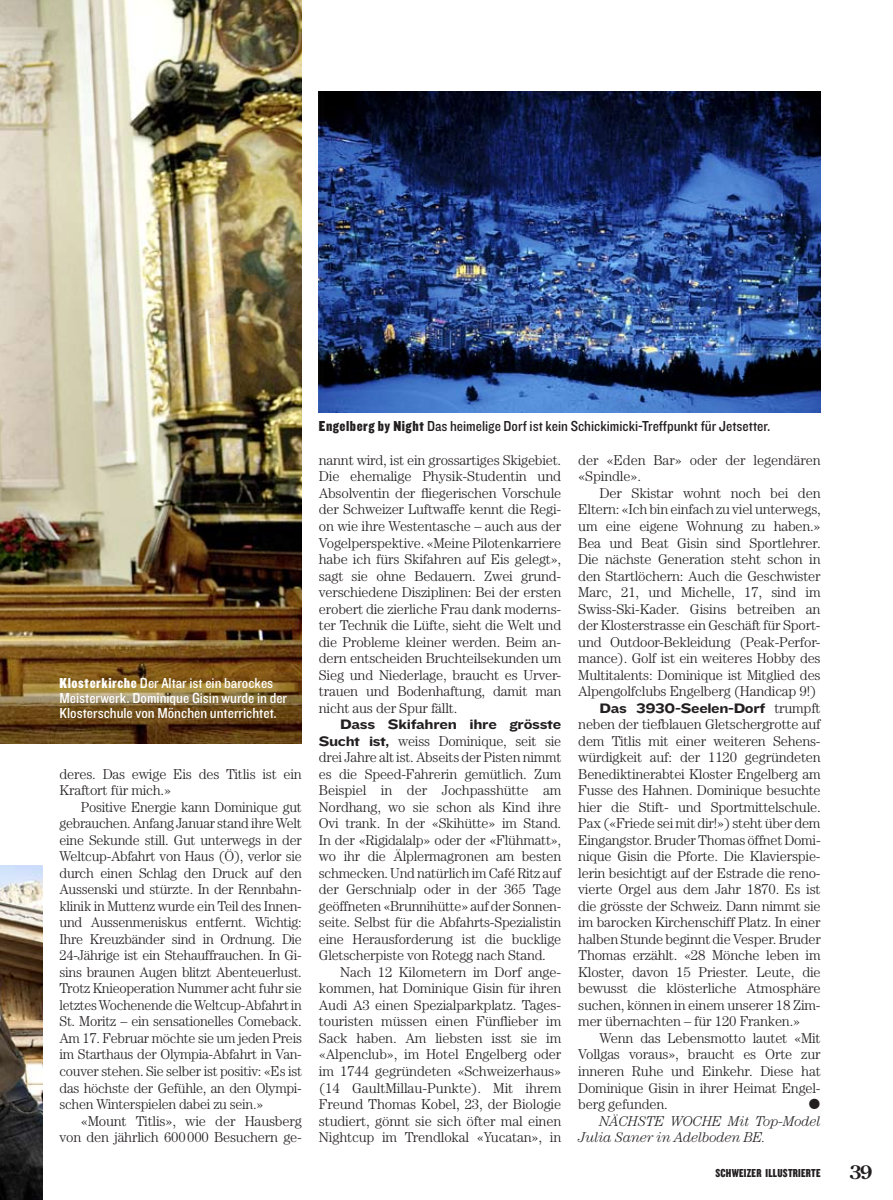
<style>
.page{position:relative;width:893px;height:1200px;background:#fff}
.page>*{position:absolute;margin:0;border:0;box-sizing:border-box;transform-origin:0 0}
.t1{font:700 18.75px "Century Old Style Std";color:#231f20}
.t2{font:15px/15px "Knockout HTF30 Junior Welterwt";color:#fff}
.t3{font:15px "Knockout HTF30 Junior Welterwt";color:#231f20}
.t4{font:300 14.25px/16.5px "Century Std";letter-spacing:-.015em;color:#231f20;text-align:justify}
.t5{font:14.25px "Knockout HTF53 Heviweight";letter-spacing:-.02em;color:#231f20}
.t6{font:italic 300 14.25px/16.5px "Century Std";letter-spacing:-.015em;color:#231f20}
.t7{font:12px "Knockout HTF69 Full Liteweight";letter-spacing:.02em;color:#231f20}
.s1{font-family:"Knockout HTF70 Full Welterwt"}
.s2{font-family:"Knockout HTF53 Heviweight";font-weight:400}
.s3{font-family:"Century Std";font-weight:300}
</style>
<div class="page">
<img style="left:0;top:0;width:302px;height:743px">
<img style="left:0;top:865px;width:43px;height:334px">
<img style="left:319px;top:91px;width:502px;height:321px">
<p class="t2" style="left:60px;top:676px;width:229px"><span class="s1">Klosterkirche</span> Der Altar ist ein barockes<br>Meisterwerk. Dominique Gisin wurde in der<br>Klosterschule von Mönchen unterrichtet.</p>
<p class="t4" style="left:60px;top:765px;width:244px">deres. Das ewige Eis des Titlis ist ein<br>Kraftort für mich.»</p>
<p class="t4" style="left:60px;top:798px;width:244px;text-indent:21px">Positive Energie kann Dominique gut gebrauchen. Anfang Januar stand ihre Welt eine Sekunde still. Gut unterwegs in der Weltcup-Abfahrt von Haus (Ö), verlor sie durch einen Schlag den Druck auf den Aussenski und stürzte. In der Rennbahn&shy;klinik in Muttenz wurde ein Teil des Innen&shy;und Aussenmeniskus entfernt. Wichtig:<br>Ihre Kreuzbänder sind in Ordnung. Die 24-Jährige ist ein Stehauffrauchen. In Gi&shy;sins braunen Augen blitzt Abenteuerlust.<br>Trotz Knieoperation Nummer acht fuhr sie letztes Wochenende die Weltcup-Abfahrt in St. Moritz – ein sensationelles Comeback.<br>Am 17. Februar möchte sie um jeden Preis im Starthaus der Olympia-Abfahrt in Van&shy;couver stehen. Sie selber ist positiv: «Es ist das höchste der Gefühle, an den Olympi&shy;schen Winterspielen dabei zu sein.»</p>
<p class="t4" style="left:60px;top:1111px;width:244px;text-align:right">«Mount Titlis», wie der Hausberg von den jährlich 600000 Besuchern ge-</p>
<p class="t3" style="left:319px;top:418px;width:453px"><span class="s1">Engelberg by Night</span> Das heimelige Dorf ist kein Schickimicki-Treffpunkt für Jetsetter.</p>
<p class="t4" style="left:319px;top:451px;width:244px">nannt wird, ist ein grossartiges Skigebiet.<br>Die ehemalige Physik-Studentin und Absolventin der fliegerischen Vorschule der Schweizer Luftwaffe kennt die Regi&shy;on wie ihre Westentasche – auch aus der Vogelperspektive. «Meine Pilotenkarriere habe ich fürs Skifahren auf Eis gelegt», sagt sie ohne Bedauern. Zwei grund&shy;verschiedene Disziplinen: Bei der ersten erobert die zierliche Frau dank moderns&shy;ter Technik die Lüfte, sieht die Welt und die Probleme kleiner werden. Beim an&shy;dern entscheiden Bruchteilsekunden um Sieg und Niederlage, braucht es Urver&shy;trauen und Bodenhaftung, damit man nicht aus der Spur fällt.</p>
<p class="t5" style="left:340px;top:716px;width:223px">Dass Skifahren ihre grösste</p>
<p class="t4" style="left:319px;top:732px;width:244px"><span class="s2">Sucht ist,</span> weiss Dominique, seit sie drei Jahre alt ist. Abseits der Pisten nimmt es die Speed-Fahrerin gemütlich. Zum Beispiel in der Jochpasshütte am Nordhang, wo sie schon als Kind ihre Ovi trank. In der «Skihütte» im Stand.<br>In der «Rigidalalp» oder der «Flühmatt», wo ihr die Älplermagronen am besten schmecken. Und natürlich im Café Ritz auf der Gerschnialp oder in der 365 Tage geöffneten «Brunnihütte» auf der Sonnen&shy;seite. Selbst für die Abfahrts-Spezialistin eine Herausforderung ist die bucklige Gletscherpiste von Rotegg nach Stand.</p>
<p class="t4" style="left:319px;top:963px;width:244px;text-indent:21px">Nach 12 Kilometern im Dorf ange&shy;kommen, hat Dominique Gisin für ihren Audi A3 einen Spezialparkplatz. Tages&shy;touristen müssen einen Fünflieber im Sack haben. Am liebsten isst sie im «Alpenclub», im Hotel Engelberg oder im 1744 gegründeten «Schweizerhaus» (14 GaultMillau-Punkte). Mit ihrem Freund Thomas Kobel, 23, der Biologie studiert, gönnt sie sich öfter mal einen Nightcup im Trendlokal «Yucatan», in</p>
<p class="t4" style="left:578px;top:451px;width:244px">der «Eden Bar» oder der legendären «Spindle».</p>
<p class="t4" style="left:578px;top:484px;width:244px;text-indent:21px">Der Skistar wohnt noch bei den Eltern: «Ich bin einfach zu viel unterwegs, um eine eigene Wohnung zu haben.» Bea und Beat Gisin sind Sportlehrer.<br>Die nächste Generation steht schon in den Startlöchern: Auch die Geschwister Marc, 21, und Michelle, 17, sind im Swiss-Ski-Kader. Gisins betreiben an der Klosterstrasse ein Geschäft für Sport&shy;und Outdoor-Bekleidung (Peak-Perfor&shy;mance). Golf ist ein weiteres Hobby des Multitalents: Dominique ist Mitglied des Alpengolfclubs Engelberg (Handicap 9!)</p>
<p class="t5" style="left:600px;top:700px;width:223px">Das 3930-Seelen-Dorf <span class="s3">trumpft</span></p>
<p class="t4" style="left:578px;top:715px;width:244px">neben der tiefblauen Gletschergrotte auf dem Titlis mit einer weiteren Sehens&shy;würdigkeit auf: der 1120 gegründeten Benediktinerabtei Kloster Engelberg am Fusse des Hahnen. Dominique besuchte hier die Stift- und Sportmittelschule.<br>Pax («Friede sei mit dir!») steht über dem Eingangstor. Bruder Thomas öffnet Domi&shy;nique Gisin die Pforte. Die Klavierspie&shy;lerin besichtigt auf der Estrade die reno&shy;vierte Orgel aus dem Jahr 1870. Es ist die grösste der Schweiz. Dann nimmt sie im barocken Kirchenschiff Platz. In einer halben Stunde beginnt die Vesper. Bruder Thomas erzählt. «28 Mönche leben im Kloster, davon 15 Priester. Leute, die bewusst die klösterliche Atmosphäre suchen, können in einem unserer 18 Zim&shy;mer übernachten – für 120 Franken.»</p>
<p class="t4" style="left:578px;top:1029px;width:244px;text-indent:21px">Wenn das Lebensmotto lautet «Mit Vollgas voraus», braucht es Orte zur inneren Ruhe und Einkehr. Diese hat Dominique Gisin in ihrer Heimat Engel&shy;berg gefunden.</p>
<p class="t6" style="left:578px;top:1111px;width:244px;text-indent:21px">NÄCHSTE WOCHE Mit Top-Model<br>Julia Saner in Adelboden BE.</p>
<p class="t7" style="left:715px;top:1166px;width:107px">SCHWEIZER ILLUSTRIERTE</p>
<h1 class="t1" style="left:850px;top:1159px;width:24px">39</h1>
</div>
